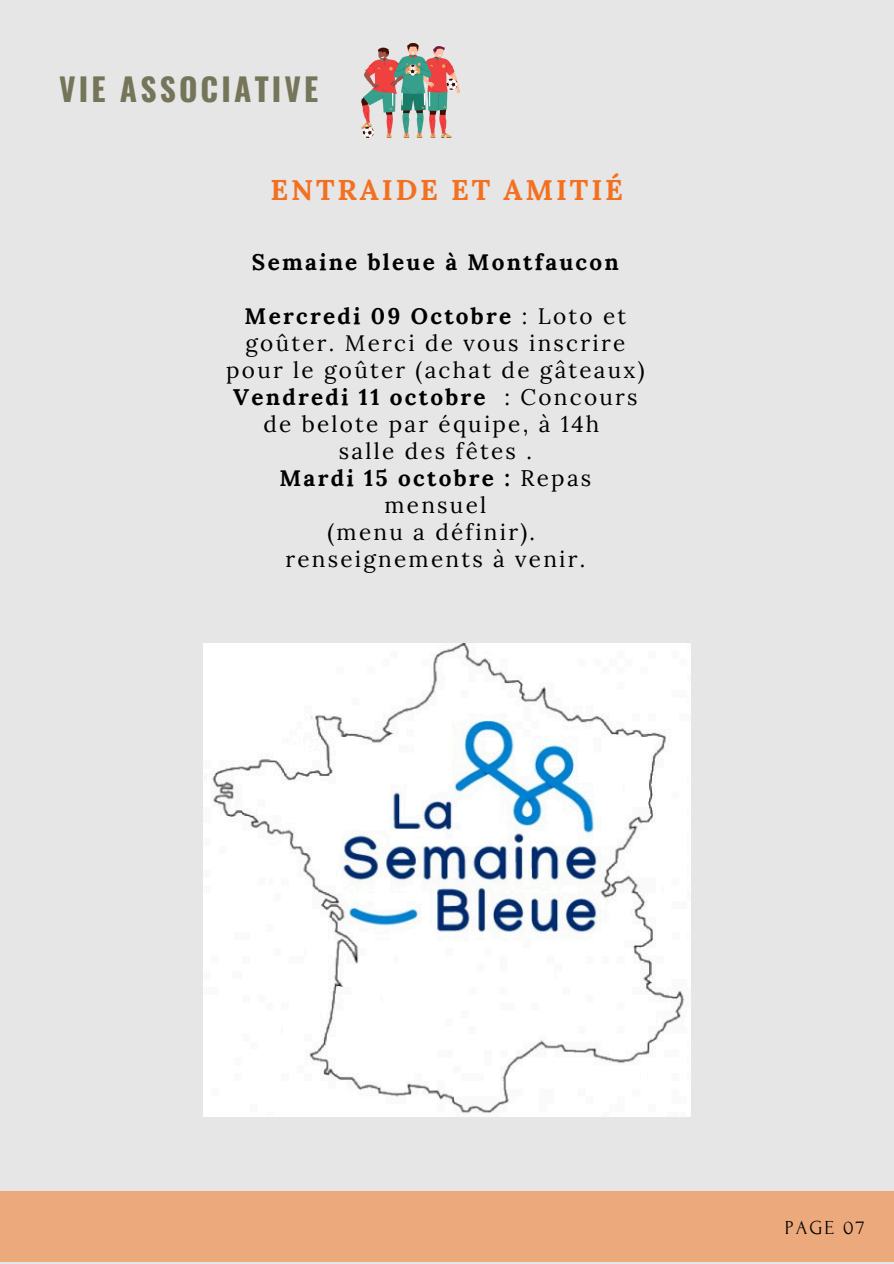
<style>
.page{position:relative;width:894px;height:1264px;background:#fff}
.page>*{position:absolute;margin:0;border:0;box-sizing:border-box;transform-origin:0 0}
.t1{font:700 31.5px "Oswald";letter-spacing:.1em;color:#747559}
.t2{font:700 28.5px "Lora";letter-spacing:.1em;color:#f37021}
.t3{font:22.5px/27px "Lora";letter-spacing:.1em;color:#000;text-align:center}
.t4{font:700 22.5px "Lora";letter-spacing:.1em;color:#000}
.t5{font:19.8px "Forum";letter-spacing:.1em;color:#000}
.s1{font-weight:700}
</style>
<div class="page">
<div style="left:0;top:0;width:893px;height:1263px;background:#e6e6e6"></div>
<div style="left:0;top:1191px;width:893px;height:69px;background:#eca97c"></div>
<img style="left:361px;top:44px;width:98px;height:93px">
<img style="left:203px;top:643px;width:487px;height:472px">
<h3 class="t1" style="left:59px;top:65px;width:261px">VIE ASSOCIATIVE</h3>
<h4 class="t2" style="left:270px;top:171px;width:354px">ENTRAIDE ET AMITIÉ</h4>
<p class="t4" style="left:252px;top:247px;width:368px">Semaine bleue à Montfaucon</p>
<p class="t3" style="left:226px;top:302px;width:420px"><span class="s1">Mercredi 09 Octobre</span> : Loto et goûter. Merci de vous inscrire pour le goûter (achat de gâteaux)<br><span class="s1">Vendredi 11 octobre</span> : Concours de belote par équipe, à 14h<br>salle des fêtes .<br><span class="s1">Mardi 15 octobre :</span> Repas mensuel<br>(menu a définir).<br>renseignements à venir.</p>
<h2 class="t5" style="left:784px;top:1216px;width:81px">PAGE 07</h2>
</div>
